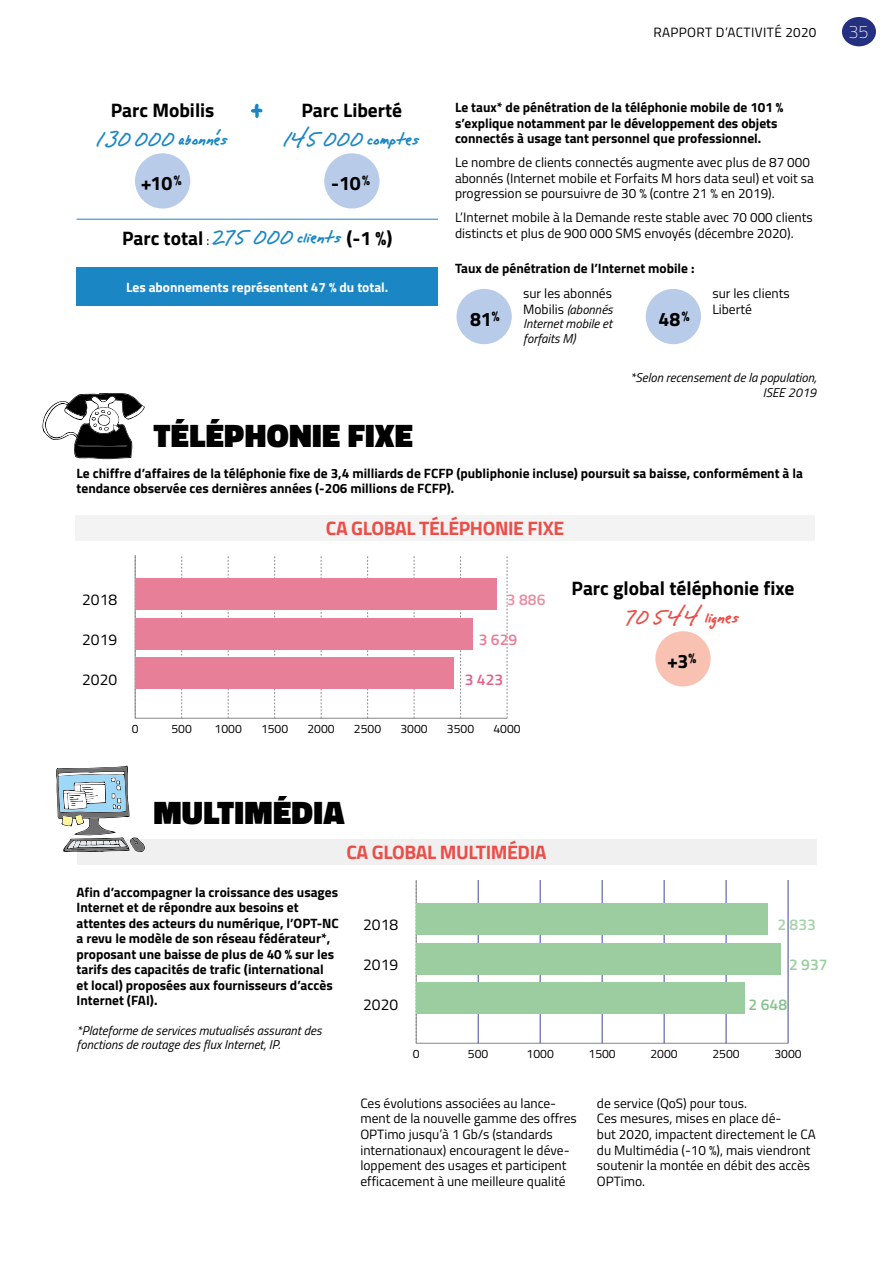
<style>
.page{position:relative;width:893px;height:1263px;background:#fff}
.page>*{position:absolute;margin:0;border:0;box-sizing:border-box;transform-origin:0 0}
.t1{font:54px "Alpha Mack AOE";color:#1a87c4}
.t2{font:900 33px "Titillium";letter-spacing:.01em;color:#000}
.t3{font:27px "Alpha Mack AOE";color:#1a87c4}
.t4{font:27px "Alpha Mack AOE";color:#ea4e48}
.t5{font:700 19.5px "Titillium";color:#000}
.t6{font:700 19.5px "Titillium";letter-spacing:-.02em;color:#ea4e48}
.t7{font:100 18px "Titillium";color:#fff}
.t8{font:15.6px "Titillium";color:#000}
.t9{font:600 15.6px "Titillium";color:#e77f98}
.t10{font:600 15.6px "Titillium";color:#ea90a4}
.t11{font:600 15.6px "Titillium";color:#e26386}
.t12{font:600 15.6px "Titillium";color:#9ccda1}
.t13{font:600 15.6px "Titillium";color:#a9d3ac}
.t14{font:600 15.6px "Titillium";color:#86c48f}
.t15{font:13.5px/15.6px "Titillium";color:#000}
.t16{font:700 13.5px/15.6px "Titillium";color:#000}
.t17{font:700 13.5px "Titillium";color:#fff}
.t18{font:13.5px "Titillium";letter-spacing:.03em;color:#000}
.t19{font:italic 12.75px/14.7px "Titillium";color:#000}
.t20{font:12.15px "Titillium";color:#000}
.s1{font-weight:400;font-size:13.5px}
.s2{font-family:"Alpha Mack AOE";font-weight:400;font-size:27px;color:#1a87c4}
.s3{font-style:normal;font-size:13.5px}
</style>
<div class="page">
<div style="left:75px;top:515px;width:740px;height:26px;background:#f3f3f3"></div>
<div style="left:77px;top:839px;width:739px;height:26px;background:#f1f0f1"></div>
<hr style="left:135px;top:718px;width:372px;height:1px;background:#878787">
<svg style="left:181px;top:556px;width:1px;height:162px"></svg>
<svg style="left:228px;top:556px;width:1px;height:162px"></svg>
<svg style="left:274px;top:556px;width:1px;height:162px"></svg>
<svg style="left:321px;top:556px;width:1px;height:162px"></svg>
<svg style="left:367px;top:556px;width:1px;height:162px"></svg>
<svg style="left:414px;top:556px;width:1px;height:162px"></svg>
<svg style="left:460px;top:556px;width:1px;height:162px"></svg>
<svg style="left:507px;top:556px;width:1px;height:162px"></svg>
<hr style="left:135px;top:556px;width:1px;height:162px;background:#878787">
<div style="left:135px;top:657px;width:318px;height:32px;background:#e77f98"></div>
<div style="left:135px;top:618px;width:338px;height:31px;background:#e77f98"></div>
<div style="left:135px;top:578px;width:361px;height:32px;background:#e77f98"></div>
<hr style="left:416px;top:1043px;width:372px;height:1px;background:#878787">
<hr style="left:478px;top:881px;width:1px;height:162px;background:#404898">
<hr style="left:540px;top:881px;width:1px;height:162px;background:#404898">
<hr style="left:602px;top:881px;width:1px;height:162px;background:#404898">
<hr style="left:664px;top:881px;width:1px;height:162px;background:#404898">
<hr style="left:726px;top:881px;width:1px;height:162px;background:#404898">
<hr style="left:788px;top:881px;width:1px;height:162px;background:#404898">
<hr style="left:416px;top:881px;width:1px;height:162px;background:#878787">
<div style="left:416px;top:982px;width:328px;height:32px;background:#9ccda1"></div>
<div style="left:416px;top:943px;width:364px;height:31px;background:#9ccda1"></div>
<div style="left:416px;top:903px;width:351px;height:32px;background:#9ccda1"></div>
<div style="left:134px;top:153px;width:57px;height:56px;background:#b8cce9;border-radius:50%"></div>
<div style="left:134px;top:152px;width:58px;height:58px;border:2px solid #fff;border-radius:50%"></div>
<div style="left:323px;top:153px;width:57px;height:56px;background:#b8cce9;border-radius:50%"></div>
<div style="left:323px;top:152px;width:58px;height:58px;border:2px solid #fff;border-radius:50%"></div>
<div style="left:77px;top:268px;width:361px;height:38px;background:#1a87c4"></div>
<hr style="left:77px;top:219px;width:361px;height:1px;background:#1a87c4">
<div style="left:456px;top:288px;width:56px;height:57px;background:#b8cce9;border-radius:50%"></div>
<div style="left:455px;top:287px;width:58px;height:59px;border:2px solid #fff;border-radius:50%"></div>
<div style="left:645px;top:288px;width:57px;height:57px;background:#b8cce9;border-radius:50%"></div>
<div style="left:644px;top:287px;width:58px;height:59px;border:2px solid #fff;border-radius:50%"></div>
<div style="left:655px;top:630px;width:56px;height:57px;background:#f8c1b2;border-radius:50%"></div>
<div style="left:654px;top:630px;width:58px;height:58px;border:2px solid #fff;border-radius:50%"></div>
<svg style="left:42px;top:393px;width:103px;height:66px"></svg>
<svg style="left:56px;top:766px;width:89px;height:86px"></svg>
<div style="left:842px;top:17px;width:34px;height:29px;background:#253081;border-radius:50%"></div>
<h3 class="t5" style="left:302px;top:95px;width:102px">Parc Liberté</h3>
<h3 class="t3" style="left:284px;top:122px;width:138px">145000 comptes</h3>
<h3 class="t5" style="left:331px;top:168px;width:40px">-10<sup>%</sup></h3>
<h3 class="t5" style="left:122px;top:223px;width:272px">Parc total <span class="s1">:</span> <span class="s2">275 000 clients</span> (-1 %)</h3>
<p class="t17" style="left:126px;top:277px;width:264px">Les abonnements représentent 47 % du total.</p>
<h3 class="t5" style="left:111px;top:95px;width:105px">Parc Mobilis</h3>
<h3 class="t3" style="left:97px;top:122px;width:133px">130 000 abonnés</h3>
<h3 class="t5" style="left:141px;top:168px;width:43px">+10<sup>%</sup></h3>
<h1 class="t1" style="left:251px;top:77px;width:14px">+</h1>
<h2 class="t2" style="left:153px;top:411px;width:261px">TÉLÉPHONIE FIXE</h2>
<p class="t18" style="left:653px;top:22px;width:165px">RAPPORT D’ACTIVITÉ 2020</p>
<h3 class="t7" style="left:848px;top:19px;width:22px">35</h3>
<p class="t16" style="left:455px;top:99px;width:330px">Le taux* de pénétration de la téléphonie mobile de 101 % s’explique notamment par le développement des objets connectés à usage tant personnel que professionnel.</p>
<p class="t15" style="left:455px;top:154px;width:360px">Le nombre de clients connectés augmente avec plus de 87 000 abonnés (Internet mobile et Forfaits M hors data seul) et voit sa progression se poursuivre de 30 % (contre 21 % en 2019).</p>
<p class="t15" style="left:455px;top:209px;width:359px">L’Internet mobile à la Demande reste stable avec 70 000 clients distincts et plus de 900 000 SMS envoyés (décembre 2020).</p>
<p class="t16" style="left:455px;top:259px;width:241px">Taux de pénétration de l’Internet mobile :</p>
<p class="t15" style="left:523px;top:285px;width:90px">sur les abonnés</p>
<p class="t19" style="left:523px;top:301px;width:91px;text-align:justify"><span class="s3">Mobilis</span> (abonnés Internet mobile et forfaits M)</p>
<h3 class="t5" style="left:470px;top:304px;width:31px">81<sup>%</sup></h3>
<h3 class="t5" style="left:658px;top:304px;width:33px">48<sup>%</sup></h3>
<p class="t15" style="left:712px;top:285px;width:79px">sur les clients<br>Liberté</p>
<p class="t19" style="left:630px;top:369px;width:188px;text-align:right">*Selon recensement de la population,<br>ISEE 2019</p>
<p class="t16" style="left:77px;top:465px;width:728px">Le chiffre d’affaires de la téléphonie fixe de 3,4 milliards de FCFP (publiphonie incluse) poursuit sa baisse, conformément à la tendance observée ces dernières années (-206 millions de FCFP).</p>
<h3 class="t6" style="left:326px;top:513px;width:240px">CA GLOBAL TÉLÉPHONIE FIXE</h3>
<p class="t8" style="left:82px;top:588px;width:37px">2018</p>
<p class="t10" style="left:507px;top:588px;width:40px">3 886</p>
<p class="t8" style="left:82px;top:628px;width:37px">2019</p>
<p class="t9" style="left:479px;top:628px;width:40px">3 629</p>
<p class="t8" style="left:82px;top:668px;width:37px">2020</p>
<p class="t11" style="left:465px;top:668px;width:40px">3 423</p>
<p class="t20" style="left:132px;top:720px;width:8px">0</p>
<p class="t20" style="left:171px;top:720px;width:22px">500</p>
<p class="t20" style="left:215px;top:720px;width:29px">1000</p>
<p class="t20" style="left:261px;top:720px;width:29px">1500</p>
<p class="t20" style="left:307px;top:720px;width:29px">2000</p>
<p class="t20" style="left:354px;top:720px;width:29px">2500</p>
<p class="t20" style="left:400px;top:720px;width:29px">3000</p>
<p class="t20" style="left:447px;top:720px;width:29px">3500</p>
<p class="t20" style="left:493px;top:720px;width:29px">4000</p>
<h3 class="t5" style="left:572px;top:573px;width:224px">Parc global téléphonie fixe</h3>
<h3 class="t4" style="left:626px;top:600px;width:115px">70 544 lignes</h3>
<h3 class="t5" style="left:667px;top:646px;width:31px">+3<sup>%</sup></h3>
<h2 class="t2" style="left:153px;top:788px;width:193px">MULTIMÉDIA</h2>
<h3 class="t6" style="left:346px;top:837px;width:202px">CA GLOBAL MULTIMÉDIA</h3>
<p class="t16" style="left:77px;top:883px;width:264px">Afin d’accompagner la croissance des usages Internet et de répondre aux besoins et attentes des acteurs du numérique, l’OPT-NC a revu le modèle de son réseau fédérateur*, proposant une baisse de plus de 40 % sur les tarifs des capacités de trafic (international et local) proposées aux fournisseurs d’accès Internet (FAI).</p>
<p class="t19" style="left:77px;top:1022px;width:246px">*Plateforme de services mutualisés assurant des fonctions de routage des flux Internet, IP.</p>
<p class="t8" style="left:363px;top:913px;width:37px">2018</p>
<p class="t13" style="left:777px;top:913px;width:40px">2 833</p>
<p class="t8" style="left:363px;top:953px;width:37px">2019</p>
<p class="t12" style="left:789px;top:953px;width:40px">2 937</p>
<p class="t8" style="left:363px;top:993px;width:37px">2020</p>
<p class="t14" style="left:749px;top:993px;width:40px">2 648</p>
<p class="t20" style="left:413px;top:1044px;width:8px">0</p>
<p class="t20" style="left:468px;top:1044px;width:22px">500</p>
<p class="t20" style="left:526px;top:1044px;width:29px">1000</p>
<p class="t20" style="left:588px;top:1044px;width:29px">1500</p>
<p class="t20" style="left:650px;top:1044px;width:29px">2000</p>
<p class="t20" style="left:712px;top:1044px;width:29px">2500</p>
<p class="t20" style="left:774px;top:1044px;width:29px">3000</p>
<p class="t15" style="left:360px;top:1095px;width:218px">Ces évolutions associées au lance&shy;ment de la nouvelle gamme des offres OPTimo jusqu’à 1 Gb/s (standards internationaux) encouragent le déve&shy;loppement des usages et participent efficacement à une meilleure qualité</p>
<p class="t15" style="left:597px;top:1095px;width:220px">de service (QoS) pour tous.<br>Ces mesures, mises en place dé-<br>but 2020, impactent directement le CA du Multimédia (-10 %), mais viendront soutenir la montée en débit des accès<br>OPTimo.</p>
</div>
